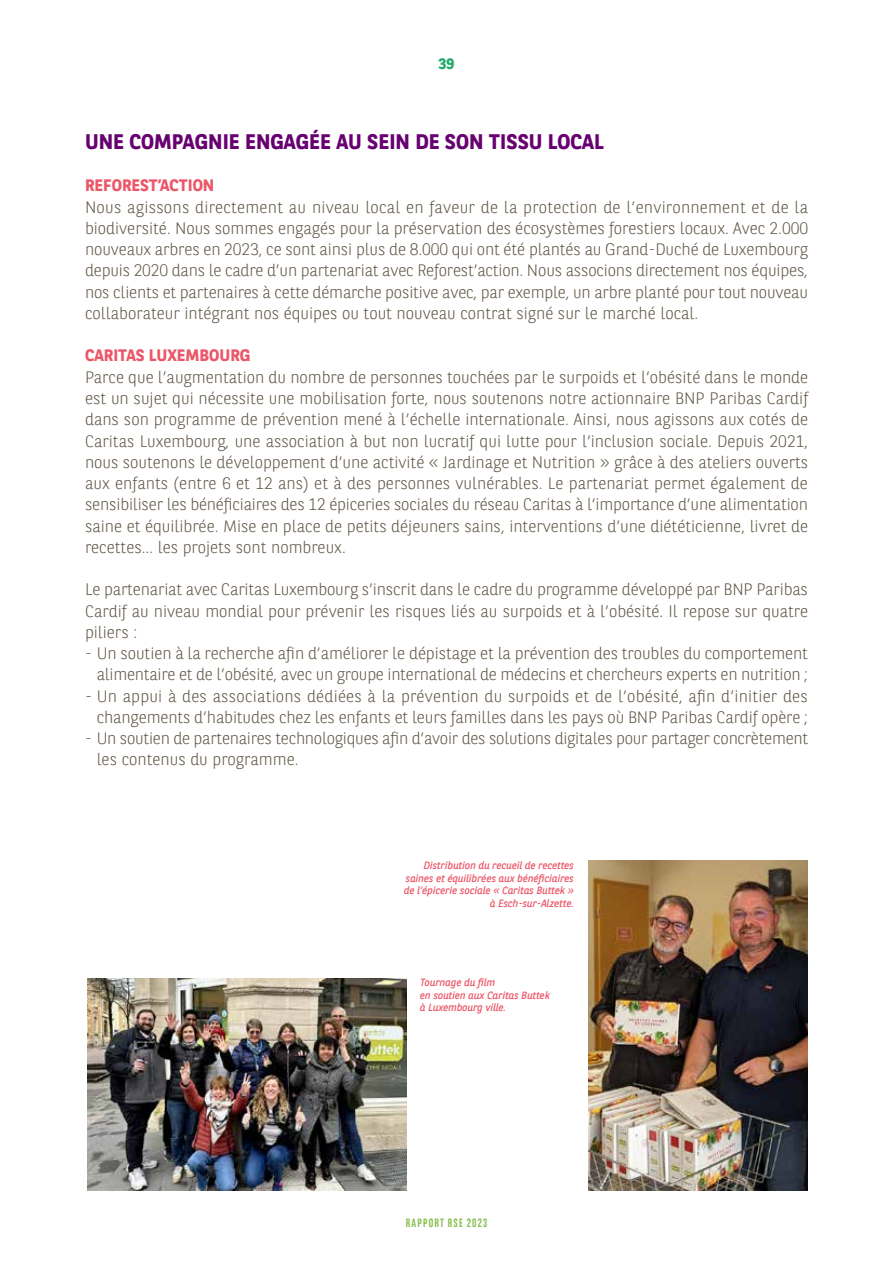
<style>
.page{position:relative;width:893px;height:1276px;background:#fff}
.page>*{position:absolute;margin:0;border:0;box-sizing:border-box;transform-origin:0 0}
.t1{font:700 21px "BNPP Sans";color:#670070}
.t2{font:300 16.5px/21.3px "BNPP Sans";letter-spacing:-.005em;color:#5f5545;text-align:justify}
.t3{font:700 16.5px "BNPP Sans";color:#eb5769}
.t4{font:700 15px "BNPP Sans";color:#24ab6c}
.t5{font:700 12px "BNPP Sans Condensed";letter-spacing:.1em;color:#8bc054}
.t6{font:italic 10.5px/12.6px "BNPP Sans";color:#eb5769;text-align:right;scale:.96 1}
</style>
<div class="page">
<img style="left:588px;top:860px;width:220px;height:331px">
<img style="left:87px;top:978px;width:319px;height:213px">
<p class="t4" style="left:439px;top:54px;width:17px">39</p>
<p class="t1" style="left:85px;top:127px;width:520px">UNE COMPAGNIE ENGAGÉE AU SEIN DE SON TISSU LOCAL</p>
<p class="t3" style="left:85px;top:174px;width:131px">REFOREST’ACTION</p>
<p class="t2" style="left:85px;top:195px;width:725px">Nous agissons directement au niveau local en faveur de la protection de l’environnement et de la biodiversité. Nous sommes engagés pour la préservation des écosystèmes forestiers locaux. Avec 2.000 nouveaux arbres en 2023, ce sont ainsi plus de 8.000 qui ont été plantés au Grand-Duché de Luxembourg depuis 2020 dans le cadre d’un partenariat avec Reforest’action. Nous associons directement nos équipes, nos clients et partenaires à cette démarche positive avec, par exemple, un arbre planté pour tout nouveau collaborateur intégrant nos équipes ou tout nouveau contrat signé sur le marché local.</p>
<p class="t3" style="left:85px;top:344px;width:167px">CARITAS LUXEMBOURG</p>
<p class="t2" style="left:85px;top:365px;width:725px">Parce que l’augmentation du nombre de personnes touchées par le surpoids et l’obésité dans le monde est un sujet qui nécessite une mobilisation forte, nous soutenons notre actionnaire BNP Paribas Cardif dans son programme de prévention mené à l’échelle internationale. Ainsi, nous agissons aux cotés de Caritas Luxembourg, une association à but non lucratif qui lutte pour l’inclusion sociale. Depuis 2021, nous soutenons le développement d’une activité « Jardinage et Nutrition » grâce à des ateliers ouverts aux enfants (entre 6 et 12 ans) et à des personnes vulnérables. Le partenariat permet également de sensibiliser les bénéficiaires des 12 épiceries sociales du réseau Caritas à l’importance d’une alimentation saine et équilibrée. Mise en place de petits déjeuners sains, interventions d’une diététicienne, livret de recettes… les projets sont nombreux.</p>
<p class="t2" style="left:85px;top:578px;width:725px">Le partenariat avec Caritas Luxembourg s’inscrit dans le cadre du programme développé par BNP Paribas Cardif au niveau mondial pour prévenir les risques liés au surpoids et à l’obésité. Il repose sur quatre piliers :</p>
<p class="t2" style="left:85px;top:642px;width:724px;text-align:right">- Un soutien à la recherche afin d’améliorer le dépistage et la prévention des troubles du comportement alimentaire et de l’obésité, avec un groupe international de médecins et chercheurs experts en nutrition ;</p>
<p class="t2" style="left:85px;top:684px;width:724px;text-align:right">- Un appui à des associations dédiées à la prévention du surpoids et de l’obésité, afin d’initier des changements d’habitudes chez les enfants et leurs familles dans les pays où BNP Paribas Cardif opère ;</p>
<p class="t2" style="left:97px;top:727px;width:713px;text-indent:-12px">- Un soutien de partenaires technologiques afin d’avoir des solutions digitales pour partager concrètement les contenus du programme.</p>
<p class="t6" style="left:404px;top:859px;width:178px">Distribution du recueil de recettes saines et équilibrées aux bénéficiaires de l’épicerie sociale « Caritas Buttek » à Esch-sur-Alzette.</p>
<p class="t6" style="left:420px;top:975px;width:137px;text-align:left">Tournage du film<br>en soutien aux Caritas Buttek à Luxembourg ville.</p>
<p class="t5" style="left:406px;top:1216px;width:83px">RAPPORT RSE 2023</p>
</div>
